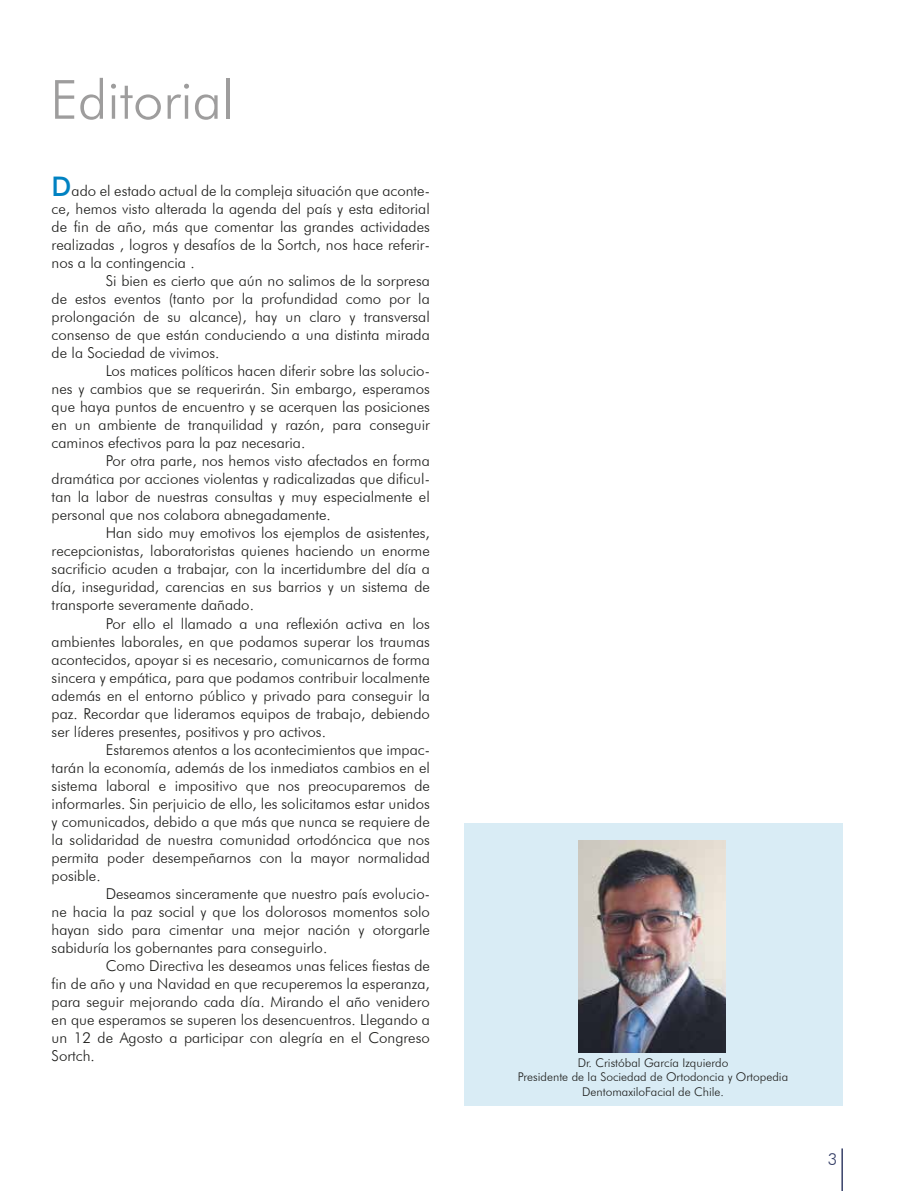
<style>
.page{position:relative;width:906px;height:1191px;background:#fff}
.page>*{position:absolute;margin:0;border:0;box-sizing:border-box;transform-origin:0 0}
.t1{font:300 54px "Futura BT";color:#9e9d9d}
.t2{font:300 16.5px "Futura BT";color:#384169}
.t3{font:300 15px/18px "Futura BT";color:#1d1d1b;text-align:justify}
.t4{font:300 12px/14.4px "Futura BT";color:#1d1d1b;text-align:center}
.s1{font-weight:500;font-size:27px;color:#0082c2}
</style>
<div class="page">
<hr style="left:841px;top:1148px;width:2px;height:43px;background:#384169">
<div style="left:464px;top:822px;width:378px;height:283px;background:#d9ecf5"></div>
<img style="left:578px;top:840px;width:147px;height:212px">
<h1 class="t1" style="left:50px;top:67px;width:186px">Editorial</h1>
<p class="t3" style="left:52px;top:182px;width:380px"><span class="s1">D</span>ado el estado actual de la compleja situación que aconte&shy;ce, hemos visto alterada la agenda del país y esta editorial de fin de año, más que comentar las grandes actividades realizadas , logros y desafíos de la Sortch, nos hace referir&shy;nos a la contingencia .</p>
<p class="t3" style="left:52px;top:272px;width:380px;text-indent:54px">Si bien es cierto que aún no salimos de la sorpresa de estos eventos (tanto por la profundidad como por la prolongación de su alcance), hay un claro y transversal consenso de que están conduciendo a una distinta mirada de la Sociedad de vivimos.</p>
<p class="t3" style="left:52px;top:362px;width:380px;text-indent:54px">Los matices políticos hacen diferir sobre las solucio&shy;nes y cambios que se requerirán. Sin embargo, esperamos que haya puntos de encuentro y se acerquen las posiciones en un ambiente de tranquilidad y razón, para conseguir caminos efectivos para la paz necesaria.</p>
<p class="t3" style="left:52px;top:452px;width:380px;text-indent:54px">Por otra parte, nos hemos visto afectados en forma dramática por acciones violentas y radicalizadas que dificul&shy;tan la labor de nuestras consultas y muy especialmente el personal que nos colabora abnegadamente.</p>
<p class="t3" style="left:52px;top:524px;width:380px;text-indent:54px">Han sido muy emotivos los ejemplos de asistentes, recepcionistas, laboratoristas quienes haciendo un enorme sacrificio acuden a trabajar, con la incertidumbre del día a día, inseguridad, carencias en sus barrios y un sistema de transporte severamente dañado.</p>
<p class="t3" style="left:52px;top:614px;width:380px;text-indent:54px">Por ello el llamado a una reflexión activa en los ambientes laborales, en que podamos superar los traumas acontecidos, apoyar si es necesario, comunicarnos de forma sincera y empática, para que podamos contribuir localmente además en el entorno público y privado para conseguir la paz. Recordar que lideramos equipos de trabajo, debiendo ser líderes presentes, positivos y pro activos.</p>
<p class="t3" style="left:52px;top:740px;width:380px;text-indent:54px">Estaremos atentos a los acontecimientos que impac&shy;tarán la economía, además de los inmediatos cambios en el sistema laboral e impositivo que nos preocuparemos de informarles. Sin perjuicio de ello, les solicitamos estar unidos y comunicados, debido a que más que nunca se requiere de la solidaridad de nuestra comunidad ortodóncica que nos permita poder desempeñarnos con la mayor normalidad posible.</p>
<p class="t3" style="left:52px;top:884px;width:380px;text-indent:54px">Deseamos sinceramente que nuestro país evolucio&shy;ne hacia la paz social y que los dolorosos momentos solo hayan sido para cimentar una mejor nación y otorgarle sabiduría los gobernantes para conseguirlo.</p>
<p class="t3" style="left:52px;top:956px;width:380px;text-indent:54px">Como Directiva les deseamos unas felices fiestas de fin de año y una Navidad en que recuperemos la esperanza, para seguir mejorando cada día. Mirando el año venidero en que esperamos se superen los desencuentros. Llegando a un 12 de Agosto a participar con alegría en el Congreso Sortch.</p>
<p class="t4" style="left:518px;top:1055px;width:272px">Dr. Cristóbal García Izquierdo<br>Presidente de la Sociedad de Ortodoncia y Ortopedia<br>DentomaxiloFacial de Chile.</p>
<p class="t2" style="left:828px;top:1149px;width:11px">3</p>
</div>
